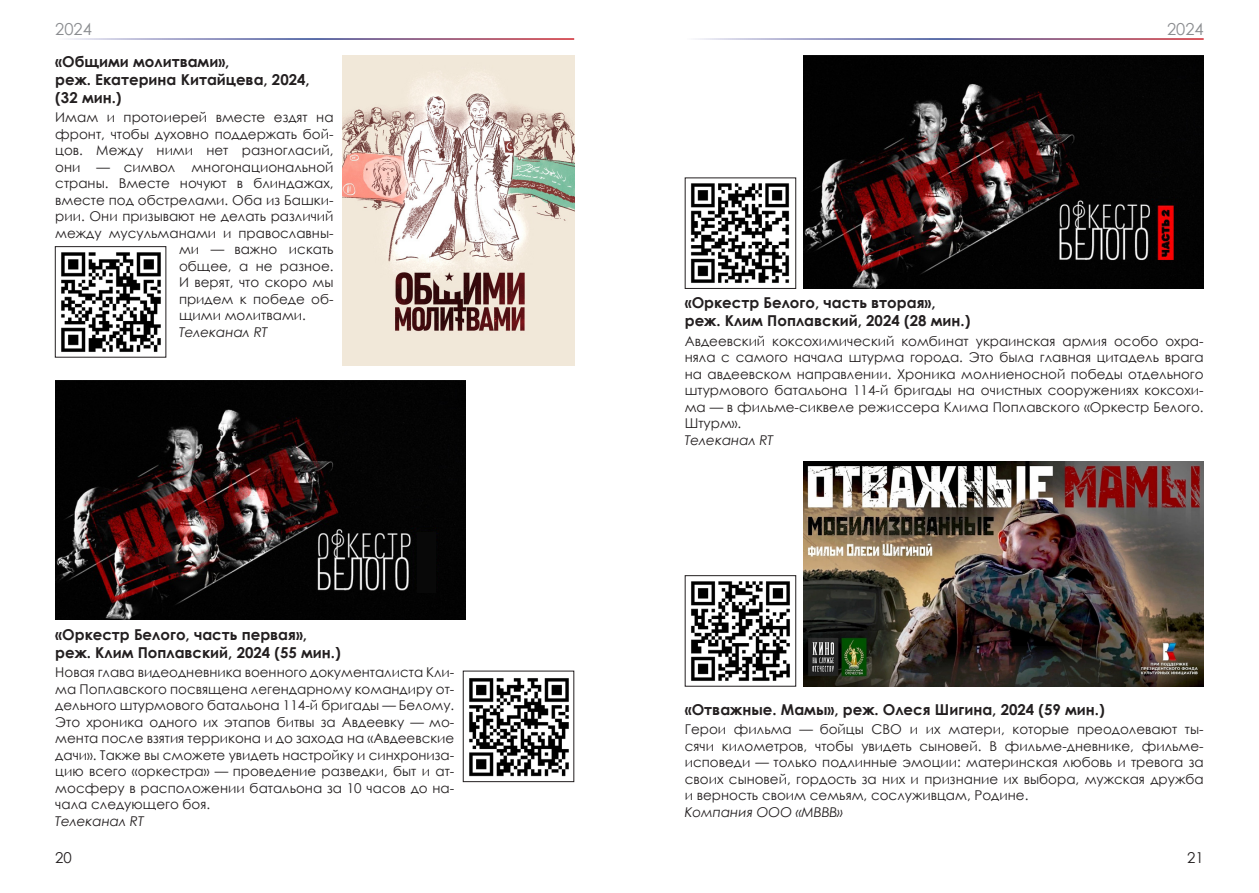
<style>
.page{position:relative;width:1259px;height:893px;background:#fff}
.page>*{position:absolute;margin:0;border:0;box-sizing:border-box;transform-origin:0 0}
.t1{font:16.5px "Century Gothic";color:#8a8c8f}
.Film{font:700 15px/18px "Century Gothic";color:#231f20}
.t2{font:15px "Century Gothic";color:#231f20}
.TEXT{font:13.5px/16.5px "Century Gothic";color:#231f20;text-align:justify}
.TEXT-2{font:italic 13.5px "Century Gothic";color:#231f20}
</style>
<div class="page">
<img style="left:61px;top:252px;width:100px;height:100px">
<div style="left:55px;top:246px;width:111px;height:112px;border:1px solid #231f20"></div>
<img style="left:342px;top:55px;width:232px;height:310px">
<img style="left:55px;top:381px;width:410px;height:239px">
<img style="left:469px;top:678px;width:100px;height:99px">
<div style="left:463px;top:671px;width:111px;height:111px;border:1px solid #231f20"></div>
<img style="left:804px;top:55px;width:399px;height:233px">
<img style="left:804px;top:461px;width:399px;height:225px">
<img style="left:690px;top:183px;width:100px;height:100px">
<div style="left:685px;top:177px;width:111px;height:112px;border:1px solid #231f20"></div>
<img style="left:691px;top:581px;width:99px;height:100px">
<div style="left:685px;top:575px;width:111px;height:112px;border:1px solid #231f20"></div>
<div style="left:417px;top:532px;width:18px;height:61px;background:#080808"></div>
<p class="t1" style="left:55px;top:18px;width:38px">2024</p>
<p class="t1" style="left:1167px;top:18px;width:38px">2024</p>
<p class="Film" style="left:55px;top:51px;width:256px">«Общими молитвами»,<br>реж. Екатерина Китайцева, 2024, (32 мин.)</p>
<p class="TEXT" style="left:55px;top:109px;width:280px">Имам и протоиерей вместе ездят на</p>
<p class="TEXT" style="left:55px;top:125px;width:280px">фронт, чтобы духовно поддержать бой-</p>
<p class="TEXT" style="left:55px;top:142px;width:280px">цов. Между ними нет разногласий,</p>
<p class="TEXT" style="left:55px;top:158px;width:280px">они — символ многонациональной</p>
<p class="TEXT" style="left:55px;top:175px;width:280px">страны. Вместе ночуют в блиндажах,</p>
<p class="TEXT" style="left:55px;top:191px;width:280px">вместе под обстрелами. Оба из Башки-</p>
<p class="TEXT" style="left:55px;top:208px;width:280px">рии. Они призывают не делать различий</p>
<p class="TEXT" style="left:55px;top:224px;width:280px">между мусульманами и православны-</p>
<p class="TEXT" style="left:179px;top:241px;width:156px">ми — важно искать</p>
<p class="TEXT" style="left:179px;top:257px;width:156px">общее, а не разное.</p>
<p class="TEXT" style="left:179px;top:274px;width:156px">И верят, что скоро мы</p>
<p class="TEXT" style="left:179px;top:290px;width:156px">придем к победе об-</p>
<p class="TEXT" style="left:179px;top:307px;width:128px">щими молитвами.</p>
<p class="TEXT-2" style="left:179px;top:322px;width:90px">Телеканал RT</p>
<p class="Film" style="left:685px;top:293px;width:287px">«Оркестр Белого, часть вторая», реж. Клим Поплавский, 2024 (28 мин.)</p>
<p class="TEXT" style="left:685px;top:332px;width:520px">Авдеевский коксохимический комбинат украинская армия особо охра&shy;няла с самого начала штурма города. Это была главная цитадель врага на авдеевском направлении. Хроника молниеносной победы отдельного штурмового батальона 114‑й бригады на очистных сооружениях коксохи&shy;ма — в фильме-сиквеле режиссера Клима Поплавского «Оркестр Белого.<br>Штурм».</p>
<p class="TEXT-2" style="left:685px;top:430px;width:90px">Телеканал RT</p>
<p class="Film" style="left:55px;top:624px;width:287px">«Оркестр Белого, часть первая», реж. Клим Поплавский, 2024 (55 мин.)</p>
<p class="TEXT" style="left:55px;top:664px;width:400px">Новая глава видеодневника военного документалиста Кли&shy;ма Поплавского посвящена легендарному командиру от&shy;дельного штурмового батальона 114‑й бригады — Белому.<br>Это хроника одного их этапов битвы за Авдеевку — мо&shy;мента после взятия террикона и до захода на «Авдеевские дачи». Также вы сможете увидеть настройку и синхрониза&shy;цию всего «оркестра» — проведение разведки, быт и ат&shy;мосферу в расположении батальона за 10 часов до на&shy;чала следующего боя.</p>
<p class="TEXT-2" style="left:55px;top:811px;width:90px">Телеканал RT</p>
<p class="Film" style="left:685px;top:700px;width:421px">«Отважные. Мамы», реж. Олеся Шигина, 2024 (59 мин.)</p>
<p class="TEXT" style="left:685px;top:721px;width:520px">Герои фильма — бойцы СВО и их матери, которые преодолевают ты&shy;сячи километров, чтобы увидеть сыновей. В фильме-дневнике, фильме&shy;исповеди — только подлинные эмоции: материнская любовь и тревога за своих сыновей, гордость за них и признание их выбора, мужская дружба и верность своим семьям, сослуживцам, Родине.</p>
<p class="TEXT-2" style="left:685px;top:802px;width:160px">Компания ООО «МВВВ»</p>
<p class="t2" style="left:55px;top:847px;width:18px">20</p>
<p class="t2" style="left:1187px;top:847px;width:18px">21</p>
</div>
